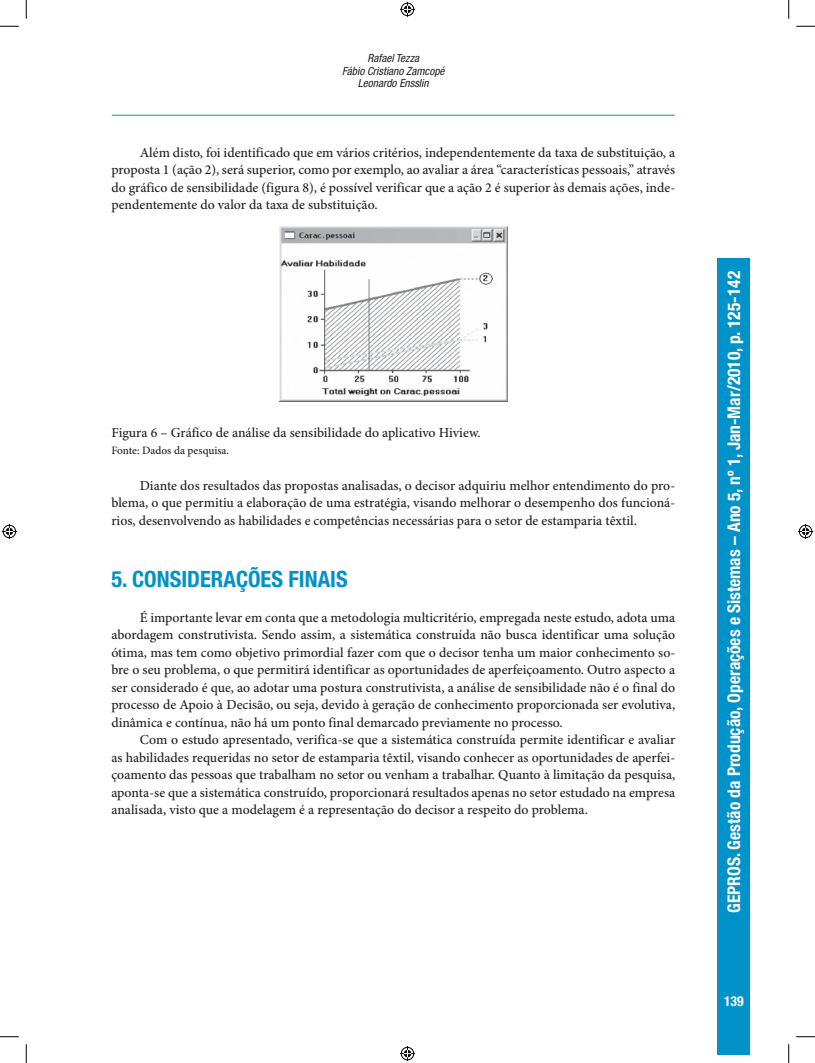
<style>
.page{position:relative;width:815px;height:1063px;background:#fff}
.page>*{position:absolute;margin:0;border:0;box-sizing:border-box;transform-origin:0 0}
.t1{font:700 condensed 22.5px "Helvetica Neue LT Std";color:#0092c8}
.t2{font:700 condensed 17.5px "Helvetica Neue LT Std";color:#fff}
.t3{font:500 13.75px/17.5px "Minion Pro";color:#231f20;text-align:justify}
.t4{font:700 condensed 13.75px "Helvetica Neue LT Std";color:#fff}
.t5{font:italic condensed 11.25px/12.5px "Helvetica Neue LT Std";color:#231f20;text-align:center}
.t6{font:500 11.25px "Minion Pro";color:#231f20}
</style>
<div class="page">
<div style="left:717px;top:258px;width:32px;height:796px;background:#0092c8"></div>
<hr style="left:112px;top:115px;width:562px;height:1px;background:#0092c8">
<img style="left:279px;top:227px;width:228px;height:175px">
<svg style="left:0;top:25px;width:19px;height:2px"></svg>
<svg style="left:796px;top:25px;width:18px;height:2px"></svg>
<svg style="left:0;top:1036px;width:19px;height:1px"></svg>
<svg style="left:796px;top:1036px;width:18px;height:1px"></svg>
<svg style="left:25px;top:0;width:2px;height:19px"></svg>
<svg style="left:25px;top:1044px;width:2px;height:18px"></svg>
<svg style="left:788px;top:0;width:1px;height:19px"></svg>
<svg style="left:788px;top:1044px;width:1px;height:18px"></svg>
<svg style="left:400px;top:2px;width:15px;height:15px"></svg>
<svg style="left:400px;top:1046px;width:15px;height:14px"></svg>
<svg style="left:2px;top:524px;width:15px;height:15px"></svg>
<svg style="left:798px;top:524px;width:14px;height:15px"></svg>
<p class="t5" style="left:342px;top:52px;width:104px">Rafael Tezza<br>Fábio Cristiano Zamcopé<br>Leonardo Ensslin</p>
<p class="t3" style="left:111px;top:144px;width:565px;text-indent:28px">Além disto, foi identificado que em vários critérios, independentemente da taxa de substituição, a proposta 1 (ação 2), será superior, como por exemplo, ao avaliar a área “características pessoais,” através do gráfico de sensibilidade (figura 8), é possível verificar que a ação 2 é superior às demais ações, inde&shy;pendentemente do valor da taxa de substituição.</p>
<p class="t3" style="left:111px;top:424px;width:370px">Figura 6 – Gráfico de análise da sensibilidade do aplicativo Hiview.</p>
<p class="t6" style="left:111px;top:444px;width:119px">Fonte: Dados da pesquisa.</p>
<p class="t3" style="left:111px;top:477px;width:565px;text-indent:28px">Diante dos resultados das propostas analisadas, o decisor adquiriu melhor entendimento do pro&shy;blema, o que permitiu a elaboração de uma estratégia, visando melhorar o desempenho dos funcioná&shy;rios, desenvolvendo as habilidades e competências necessárias para o setor de estamparia têxtil.</p>
<h1 class="t1" style="left:111px;top:565px;width:238px">5. CONSIDERAÇÕES FINAIS</h1>
<p class="t3" style="left:111px;top:609px;width:565px;text-indent:28px">É importante levar em conta que a metodologia multicritério, empregada neste estudo, adota uma abordagem construtivista. Sendo assim, a sistemática construída não busca identificar uma solução ótima, mas tem como objetivo primordial fazer com que o decisor tenha um maior conhecimento so&shy;bre o seu problema, o que permitirá identificar as oportunidades de aperfeiçoamento. Outro aspecto a ser considerado é que, ao adotar uma postura construtivista, a análise de sensibilidade não é o final do processo de Apoio à Decisão, ou seja, devido à geração de conhecimento proporcionada ser evolutiva, dinâmica e contínua, não há um ponto final demarcado previamente no processo.</p>
<p class="t3" style="left:111px;top:731px;width:565px;text-indent:28px">Com o estudo apresentado, verifica-se que a sistemática construída permite identificar e avaliar as habilidades requeridas no setor de estamparia têxtil, visando conhecer as oportunidades de aperfei&shy;çoamento das pessoas que trabalham no setor ou venham a trabalhar. Quanto à limitação da pesquisa, aponta-se que a sistemática construído, proporcionará resultados apenas no setor estudado na empresa analisada, visto que a modelagem é a representação do decisor a respeito do problema.</p>
<p class="t2" style="left:723px;top:913px;width:643px;rotate:-90deg">GEPROS. Gestão da Produção, Operações e Sistemas – Ano 5, nº 1, Jan-Mar/2010, p. 125-142</p>
<p class="t4" style="left:723px;top:992px;width:21px">139</p>
</div>
